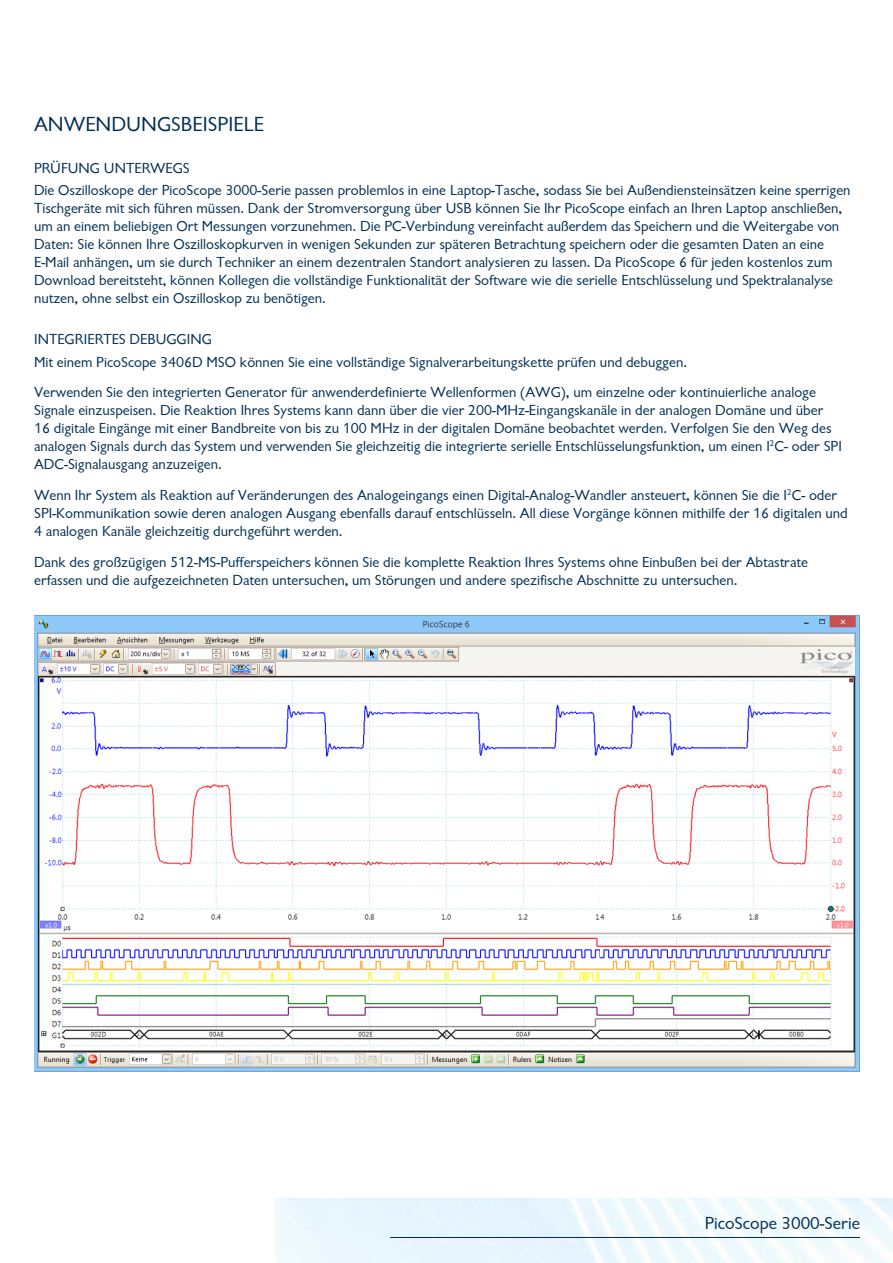
<style>
.page{position:relative;width:893px;height:1263px;background:#fff}
.page>*{position:absolute;margin:0;border:0;box-sizing:border-box;transform-origin:0 0}
.t1{font:21px "Chantilly";color:#002e54}
.t2{font:18px "Chantilly";color:#002e54}
.t3{font:15px/18px "Chantilly";color:#002e54}
</style>
<div class="page">
<hr style="left:390px;top:1237px;width:470px;height:1px;background:#002e54">
<img style="left:34px;top:615px;width:825px;height:456px">
<h1 class="t1" style="left:34px;top:112px;width:232px">ANWENDUNGSBEISPIELE</h1>
<p class="t3" style="left:34px;top:157px;width:818px;line-height:22.2px">PRÜFUNG UNTERWEGS<br>Die Oszilloskope der PicoScope 3000-Serie passen problemlos in eine Laptop-Tasche, sodass Sie bei Außendiensteinsätzen keine sperrigen</p>
<p class="t3" style="left:34px;top:200px;width:810px">Tischgeräte mit sich führen müssen. Dank der Stromversorgung über USB können Sie Ihr PicoScope einfach an Ihren Laptop anschließen, um an einem beliebigen Ort Messungen vorzunehmen. Die PC-Verbindung vereinfacht außerdem das Speichern und die Weitergabe von Daten: Sie können Ihre Oszilloskopkurven in wenigen Sekunden zur späteren Betrachtung speichern oder die gesamten Daten an eine E-Mail anhängen, um sie durch Techniker an einem dezentralen Standort analysieren zu lassen. Da PicoScope 6 für jeden kostenlos zum Download bereitsteht, können Kollegen die vollständige Funktionalität der Software wie die serielle Entschlüsselung und Spektralanalyse nutzen, ohne selbst ein Oszilloskop zu benötigen.</p>
<p class="t3" style="left:34px;top:328px;width:654px;line-height:22.2px">INTEGRIERTES DEBUGGING<br>Mit einem PicoScope 3406D MSO können Sie eine vollständige Signalverarbeitungskette prüfen und debuggen.</p>
<p class="t3" style="left:34px;top:384px;width:809px">Verwenden Sie den integrierten Generator für anwenderdefinierte Wellenformen (AWG), um einzelne oder kontinuierliche analoge Signale einzuspeisen. Die Reaktion Ihres Systems kann dann über die vier 200-MHz-Eingangskanäle in der analogen Domäne und über 16 digitale Eingänge mit einer Bandbreite von bis zu 100 MHz in der digitalen Domäne beobachtet werden. Verfolgen Sie den Weg des analogen Signals durch das System und verwenden Sie gleichzeitig die integrierte serielle Entschlüsselungsfunktion, um einen I<sup>2</sup>C- oder SPI ADC-Signalausgang anzuzeigen.</p>
<p class="t3" style="left:34px;top:486px;width:815px">Wenn Ihr System als Reaktion auf Veränderungen des Analogeingangs einen Digital-Analog-Wandler ansteuert, können Sie die I<sup>2</sup>C- oder<br>SPI-Kommunikation sowie deren analogen Ausgang ebenfalls darauf entschlüsseln. All diese Vorgänge können mithilfe der 16 digitalen und<br>4 analogen Kanäle gleichzeitig durchgeführt werden.</p>
<p class="t3" style="left:34px;top:553px;width:775px">Dank des großzügigen 512-MS-Pufferspeichers können Sie die komplette Reaktion Ihres Systems ohne Einbußen bei der Abtastrate erfassen und die aufgezeichneten Daten untersuchen, um Störungen und andere spezifische Abschnitte zu untersuchen.</p>
<p class="t2" style="left:705px;top:1213px;width:157px">PicoScope 3000-Serie</p>
</div>
